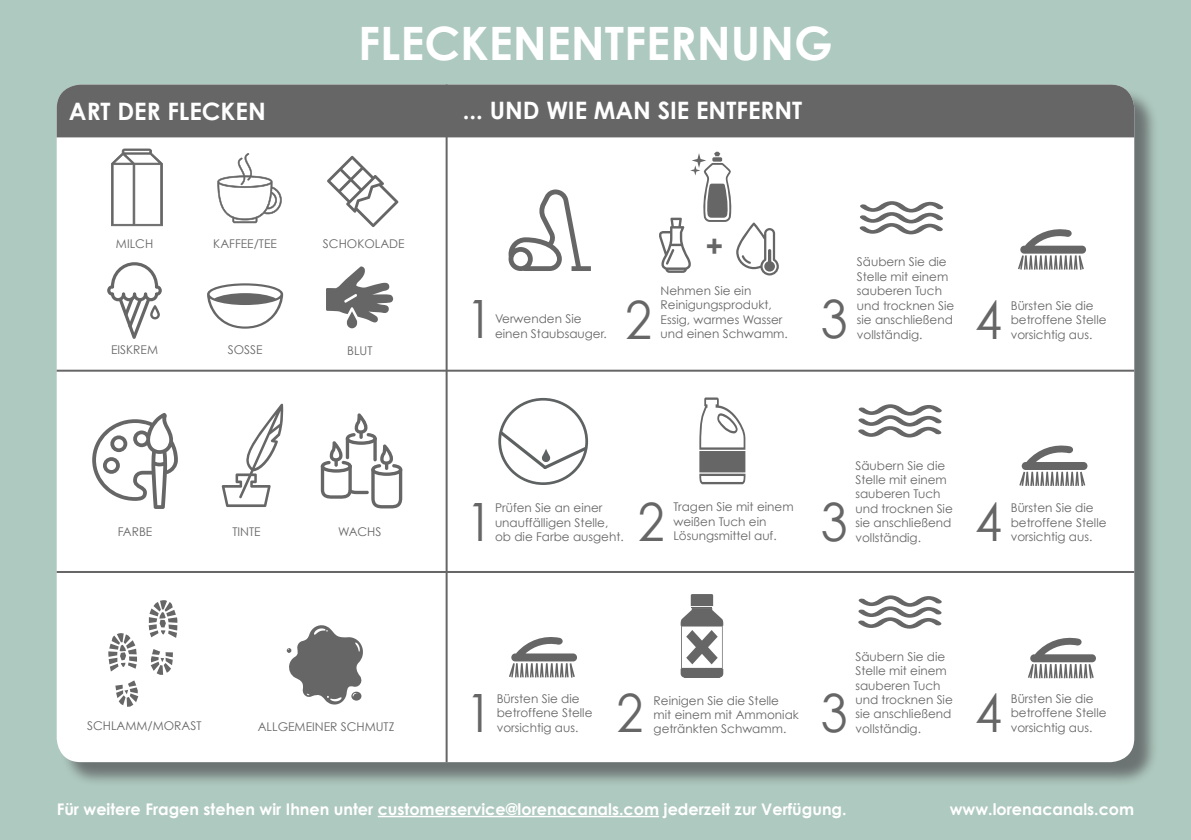
<style>
.page{position:relative;width:1191px;height:840px;background:#fff}
.page>*{position:absolute;margin:0;border:0;box-sizing:border-box;transform-origin:0 0}
.t1{font:52.8px "Century Gothic";color:#666;scale:.92 1}
.t2{font:700 46px "Century Gothic";color:#fff}
.t3{font:700 30px "Century Gothic";color:#666}
.t4{font:700 24px "Century Gothic";color:#fff}
.t5{font:700 16px "Century Gothic";color:#fff}
.t6{font:12px/14.4px "Century Gothic";color:#666}
</style>
<div class="page">
<div style="left:0;top:0;width:1191px;height:839px;background:#aec9bf"></div>
<div style="left:60px;top:88px;width:1099px;height:698px;background:#57585a;opacity:.75"></div>
<div style="left:57px;top:84px;width:1077px;height:677px;background:#fff;border-radius:24px"></div>
<svg style="left:327px;top:156px;width:71px;height:71px"></svg>
<svg style="left:326px;top:266px;width:67px;height:62px"></svg>
<svg style="left:321px;top:413px;width:81px;height:95px"></svg>
<svg style="left:222px;top:403px;width:61px;height:103px"></svg>
<svg style="left:151px;top:649px;width:22px;height:25px"></svg>
<svg style="left:149px;top:600px;width:28px;height:37px"></svg>
<svg style="left:115px;top:680px;width:23px;height:26px"></svg>
<svg style="left:108px;top:633px;width:29px;height:38px"></svg>
<svg style="left:287px;top:625px;width:76px;height:80px"></svg>
<svg style="left:217px;top:153px;width:65px;height:70px"></svg>
<svg style="left:111px;top:148px;width:52px;height:78px"></svg>
<svg style="left:1018px;top:229px;width:68px;height:41px"></svg>
<svg style="left:859px;top:201px;width:84px;height:33px"></svg>
<svg style="left:680px;top:594px;width:43px;height:83px"></svg>
<svg style="left:659px;top:152px;width:120px;height:123px"></svg>
<svg style="left:699px;top:397px;width:46px;height:87px"></svg>
<svg style="left:508px;top:189px;width:83px;height:82px"></svg>
<svg style="left:1019px;top:445px;width:68px;height:41px"></svg>
<svg style="left:1028px;top:637px;width:68px;height:41px"></svg>
<svg style="left:509px;top:637px;width:68px;height:40px"></svg>
<svg style="left:498px;top:397px;width:90px;height:87px"></svg>
<svg style="left:92px;top:413px;width:86px;height:96px"></svg>
<svg style="left:107px;top:262px;width:55px;height:76px"></svg>
<svg style="left:207px;top:283px;width:76px;height:45px"></svg>
<hr style="left:57px;top:369px;width:1077px;height:2px;background:#666">
<div style="left:57px;top:84px;width:1077px;height:53px;background:#666"></div>
<hr style="left:57px;top:570px;width:1077px;height:2px;background:#666">
<hr style="left:445px;top:84px;width:2px;height:677px;background:#666">
<hr style="left:378px;top:815px;width:281px;height:1px;background:#fff">
<svg style="left:858px;top:404px;width:84px;height:33px"></svg>
<svg style="left:858px;top:595px;width:84px;height:33px"></svg>
<h3 class="t4" style="left:69px;top:96px;width:198px">ART DER FLECKEN</h3>
<h2 class="t2" style="left:358px;top:14px;width:476px">FLECKENENTFERNUNG</h2>
<h3 class="t4" style="left:463px;top:95px;width:341px">... UND WIE MAN SIE ENTFERNT</h3>
<p class="t6" style="left:116px;top:236px;width:39px">MILCH</p>
<p class="t6" style="left:213px;top:236px;width:65px">KAFFEE/TEE</p>
<p class="t6" style="left:323px;top:236px;width:83px">SCHOKOLADE</p>
<h3 class="t3" style="left:705px;top:227px;width:19px">+</h3>
<h1 class="t1" style="left:466px;top:286px;width:31px">1</h1>
<p class="t6" style="left:495px;top:311px;width:88px">Verwenden Sie</p>
<p class="t6" style="left:495px;top:325px;width:113px">einen Staubsauger.</p>
<h1 class="t1" style="left:625px;top:287px;width:31px">2</h1>
<p class="t6" style="left:660px;top:283px;width:113px">Nehmen Sie ein<br>Reinigungsprodukt,</p>
<p class="t6" style="left:660px;top:326px;width:129px">und einen Schwamm.</p>
<p class="t6" style="left:660px;top:312px;width:123px">Essig, warmes Wasser</p>
<h1 class="t1" style="left:820px;top:286px;width:31px">3</h1>
<p class="t6" style="left:857px;top:254px;width:99px">Säubern Sie die<br>Stelle mit einem sauberen Tuch und trocknen Sie sie anschließend vollständig.</p>
<h1 class="t1" style="left:975px;top:287px;width:31px">4</h1>
<p class="t6" style="left:1010px;top:298px;width:84px">Bürsten Sie die</p>
<p class="t6" style="left:1010px;top:327px;width:83px">vorsichtig aus.</p>
<p class="t6" style="left:1010px;top:312px;width:97px">betroffene Stelle</p>
<p class="t6" style="left:111px;top:342px;width:48px">EISKREM</p>
<p class="t6" style="left:228px;top:342px;width:36px">SOSSE</p>
<p class="t6" style="left:347px;top:343px;width:27px">BLUT</p>
<p class="t6" style="left:118px;top:523px;width:36px">FARBE</p>
<p class="t6" style="left:232px;top:523px;width:30px">TINTE</p>
<p class="t6" style="left:338px;top:523px;width:45px">WACHS</p>
<h1 class="t1" style="left:466px;top:489px;width:31px">1</h1>
<p class="t6" style="left:495px;top:500px;width:109px">Prüfen Sie an einer</p>
<p class="t6" style="left:495px;top:529px;width:130px">ob die Farbe ausgeht.</p>
<p class="t6" style="left:495px;top:514px;width:115px">unauffälligen Stelle,</p>
<h1 class="t1" style="left:638px;top:489px;width:31px">2</h1>
<p class="t6" style="left:855px;top:457px;width:99px">Säubern Sie die<br>Stelle mit einem sauberen Tuch und trocknen Sie sie anschließend vollständig.</p>
<p class="t6" style="left:673px;top:499px;width:122px">Tragen Sie mit einem</p>
<h1 class="t1" style="left:975px;top:489px;width:31px">4</h1>
<h1 class="t1" style="left:820px;top:489px;width:31px">3</h1>
<p class="t6" style="left:673px;top:513px;width:95px">weißen Tuch ein</p>
<p class="t6" style="left:673px;top:528px;width:105px">Lösungsmittel auf.</p>
<p class="t6" style="left:1010px;top:500px;width:97px">Bürsten Sie die betroffene Stelle vorsichtig aus.</p>
<p class="t6" style="left:855px;top:648px;width:99px">Säubern Sie die<br>Stelle mit einem sauberen Tuch und trocknen Sie sie anschließend vollständig.</p>
<h1 class="t1" style="left:616px;top:680px;width:31px">2</h1>
<p class="t6" style="left:653px;top:692px;width:127px">Reinigen Sie die Stelle</p>
<h1 class="t1" style="left:975px;top:680px;width:31px">4</h1>
<h1 class="t1" style="left:820px;top:680px;width:31px">3</h1>
<h1 class="t1" style="left:466px;top:680px;width:31px">1</h1>
<p class="t6" style="left:497px;top:690px;width:97px">Bürsten Sie die betroffene Stelle vorsichtig aus.</p>
<p class="t6" style="left:653px;top:706px;width:147px">mit einem mit Ammoniak</p>
<p class="t6" style="left:87px;top:718px;width:116px">SCHLAMM/MORAST</p>
<p class="t6" style="left:653px;top:721px;width:134px">getränkten Schwamm.</p>
<p class="t6" style="left:258px;top:718px;width:138px">ALLGEMEINER SCHMUTZ</p>
<p class="t6" style="left:1010px;top:690px;width:97px">Bürsten Sie die betroffene Stelle vorsichtig aus.</p>
<h3 class="t5" style="left:57px;top:798px;width:791px">Für weitere Fragen stehen wir Ihnen unter customerservice@lorenacanals.com jederzeit zur Verfügung.</h3>
<h3 class="t5" style="left:950px;top:798px;width:186px">www.lorenacanals.com</h3>
</div>
